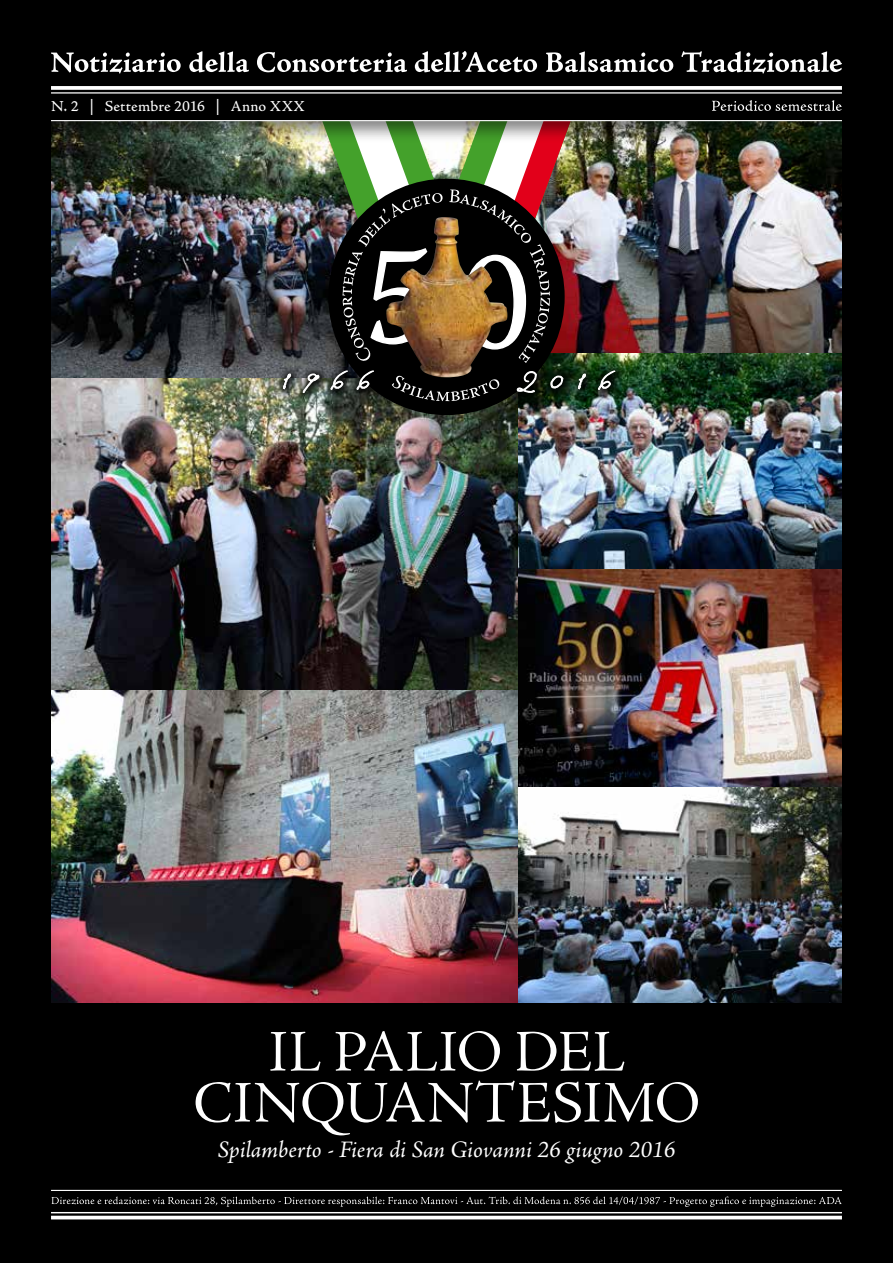
<style>
.page{position:relative;width:893px;height:1263px;background:#000}
.page>*{position:absolute;margin:0;border:0;box-sizing:border-box;transform-origin:0 0}
.t1{font:60px/51px "Adobe Jenson Pro Subh";letter-spacing:.005em;color:#fff;text-align:center}
.t2{font:italic 24px "Adobe Jenson Pro";letter-spacing:-.005em;color:#fff}
.t3{font:15px "Adobe Jenson Pro Capt";letter-spacing:.015em;color:#fff}
</style>
<div class="page">
<img style="left:51px;top:363px;width:223px;height:15px">
<img style="left:51px;top:378px;width:467px;height:624px">
<img style="left:518px;top:363px;width:324px;height:639px">
<div style="left:328px;top:179px;width:237px;height:236px;background:#000;border-radius:50%"></div>
<svg style="left:392px;top:377px;width:108px;height:24px"></svg>
<img style="left:397px;top:363px;width:75px;height:14px">
<img style="left:51px;top:51px;width:791px;height:312px">
<hr style="left:51px;top:1190px;width:791px;height:1px;background:#fff">
<svg style="left:52px;top:1196px;width:790px;height:11px"></svg>
<hr style="left:51px;top:1212px;width:791px;height:1px;background:#fff">
<hr style="left:51px;top:1216px;width:791px;height:3px;background:#fff">
<svg style="left:274px;top:361px;width:112px;height:44px"></svg>
<svg style="left:283px;top:370px;width:92px;height:23px;background:#575a58"></svg>
<img style="left:507px;top:361px;width:120px;height:44px">
<svg style="left:516px;top:370px;width:100px;height:23px"></svg>
<p class="t3" style="left:51px;top:97px;width:255px">N. 2 | Settembre 2016 | Anno XXX</p>
<h1 class="t1" style="left:193px;top:1027px;width:508px">IL PALIO DEL<br>CINQUANTESIMO</h1>
<p class="t2" style="left:218px;top:1136px;width:459px">Spilamberto - Fiera di San Giovanni 26 giugno 2016</p>
</div>
